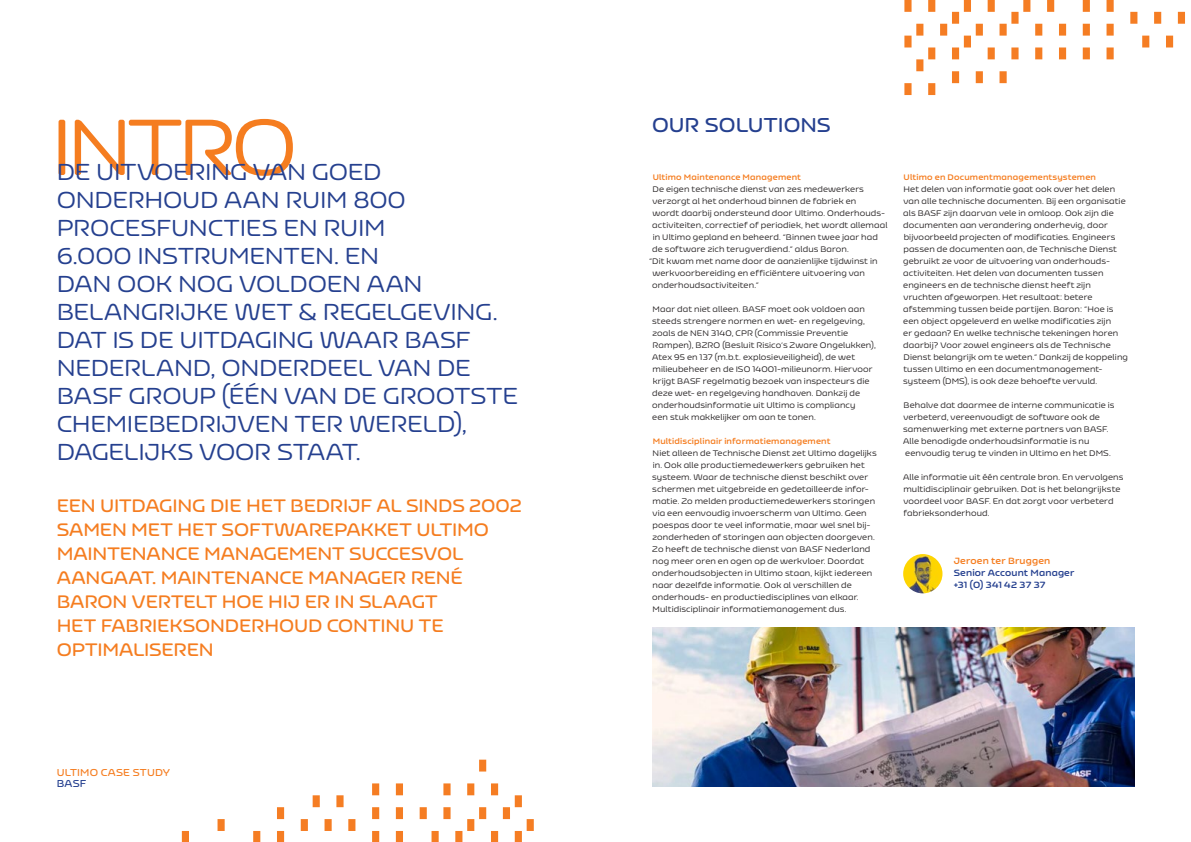
<style>
.page{position:relative;width:1191px;height:842px;background:#fff}
.page>*{position:absolute;margin:0;border:0;box-sizing:border-box;transform-origin:0 0}
.Intro_groot{font:79px "Nizzoli Alt Rd";letter-spacing:-.06em;color:#f57d20}
.Intro_groot-2{font:23px/28px "Nizzoli Alt Rd";letter-spacing:-.015em;color:#25408f}
.t1{font:600 20px "Nizzoli Alt Rd";letter-spacing:.005em;color:#25408f}
.Intro_klein{font:600 18px/24px "Nizzoli Alt Rd";letter-spacing:-.005em;color:#f57d20}
.Case_title{font:600 10px "Nizzoli Alt Rd";letter-spacing:.015em;color:#f57d20}
.Case_description{font:600 10px "Nizzoli Alt Rd";color:#25408f}
.Function_number{font:700 9px "Nizzoli Alt Rd";letter-spacing:.02em;color:#25408f}
.Name{font:700 9px "Nizzoli Alt Rd";letter-spacing:.02em;color:#f57d20}
.Body{font:8px/12px "Nizzoli Alt Rd";letter-spacing:.01em;color:#231f20}
.Tussenkop{font:700 8px "Nizzoli Alt Rd";letter-spacing:.02em;color:#f57d20}
</style>
<div class="page">
<img style="left:652px;top:628px;width:482px;height:159px">
<svg style="left:182px;top:760px;width:352px;height:82px"></svg>
<svg style="left:904px;top:0;width:281px;height:95px"></svg>
<img style="left:903px;top:554px;width:39px;height:39px;border-radius:20px">
<p class="Intro_groot" style="left:51px;top:102px;width:248px">INTRO</p>
<p class="Intro_groot-2" style="left:57px;top:158px;width:463px">DE UITVOERING VAN GOED<br>ONDERHOUD AAN RUIM 800<br>PROCESFUNCTIES EN RUIM<br>6.000 INSTRUMENTEN. EN<br>DAN OOK NOG VOLDOEN AAN<br>BELANGRIJKE WET &amp; REGELGEVING.<br>DAT IS DE UITDAGING WAAR BASF<br>NEDERLAND, ONDERDEEL VAN DE<br>BASF GROUP (ÉÉN VAN DE GROOTSTE<br>CHEMIEBEDRIJVEN TER WERELD),<br>DAGELIJKS VOOR STAAT.</p>
<p class="Intro_klein" style="left:57px;top:494px;width:466px">EEN UITDAGING DIE HET BEDRIJF AL SINDS 2002<br>SAMEN MET HET SOFTWAREPAKKET ULTIMO MAINTENANCE MANAGEMENT SUCCESVOL AANGAAT. MAINTENANCE MANAGER RENÉ BARON VERTELT HOE HIJ ER IN SLAAGT<br>HET FABRIEKSONDERHOUD CONTINU TE OPTIMALISEREN</p>
<p class="Case_title" style="left:57px;top:766px;width:115px">ULTIMO CASE STUDY</p>
<p class="Case_description" style="left:57px;top:777px;width:31px">BASF</p>
<p class="t1" style="left:652px;top:113px;width:180px">OUR SOLUTIONS</p>
<p class="Tussenkop" style="left:652px;top:172px;width:150px">Ultimo Maintenance Management</p>
<p class="Body" style="left:652px;top:183px;width:213px">De eigen technische dienst van zes medewerkers</p>
<p class="Body" style="left:652px;top:195px;width:205px">verzorgt al het onderhoud binnen de fabriek en</p>
<p class="Body" style="left:652px;top:207px;width:234px">wordt daarbij ondersteund door Ultimo. Onderhouds-</p>
<p class="Body" style="left:652px;top:219px;width:237px">activiteiten, correctief of periodiek, het wordt allemaal</p>
<p class="Body" style="left:652px;top:231px;width:227px">in Ultimo gepland en beheerd. “Binnen twee jaar had</p>
<p class="Body" style="left:652px;top:243px;width:198px">de software zich terugverdiend.” aldus Baron.</p>
<p class="Body" style="left:649px;top:255px;width:230px">“Dit kwam met name door de aanzienlijke tijdwinst in</p>
<p class="Body" style="left:652px;top:267px;width:214px">werkvoorbereiding en efficiëntere uitvoering van</p>
<p class="Body" style="left:652px;top:279px;width:108px">onderhoudsactiviteiten.”</p>
<p class="Body" style="left:652px;top:303px;width:225px">Maar dat niet alleen. BASF moet ook voldoen aan steeds strengere normen en wet- en regelgeving, zoals de NEN 3140, CPR (Commissie Preventie Rampen), BZRO (Besluit Risico’s Zware Ongelukken), Atex 95 en 137 (m.b.t. explosieveiligheid), de wet milieubeheer en de ISO 14001-milieunorm. Hiervoor krijgt BASF regelmatig bezoek van inspecteurs die deze wet- en regelgeving handhaven. Dankzij de onderhoudsinformatie uit Ultimo is compliancy<br>een stuk makkelijker om aan te tonen.</p>
<p class="Tussenkop" style="left:652px;top:436px;width:179px">Multidisciplinair informatiemanagement</p>
<p class="Body" style="left:652px;top:447px;width:226px">Niet alleen de Technische Dienst zet Ultimo dagelijks in. Ook alle productiemedewerkers gebruiken het systeem. Waar de technische dienst beschikt over schermen met uitgebreide en gedetailleerde infor&shy;matie. Zo melden productiemedewerkers storingen via een eenvoudig invoerscherm van Ultimo. Geen poespas door te veel informatie, maar wel snel bij&shy;zonderheden of storingen aan objecten doorgeven.</p>
<p class="Body" style="left:652px;top:543px;width:221px">Zo heeft de technische dienst van BASF Nederland nog meer oren en ogen op de werkvloer. Doordat onderhoudsobjecten in Ultimo staan, kijkt iedereen naar dezelfde informatie. Ook al verschillen de onderhouds- en productiedisciplines van elkaar.<br>Multidisciplinair informatiemanagement dus.</p>
<p class="Tussenkop" style="left:903px;top:172px;width:194px">Ultimo en Documentmanagementsystemen</p>
<p class="Body" style="left:903px;top:183px;width:226px">Het delen van informatie gaat ook over het delen van alle technische documenten. Bij een organisatie als BASF zijn daarvan vele in omloop. Ook zijn die documenten aan verandering onderhevig, door bijvoorbeeld projecten of modificaties. Engineers passen de documenten aan, de Technische Dienst gebruikt ze voor de uitvoering van onderhouds&shy;activiteiten. Het delen van documenten tussen engineers en de technische dienst heeft zijn vruchten afgeworpen. Het resultaat: betere afstemming tussen beide partijen. Baron: “Hoe is een object opgeleverd en welke modificaties zijn<br>er gedaan? En welke technische tekeningen horen daarbij? Voor zowel engineers als de Technische Dienst belangrijk om te weten.” Dankzij de koppeling tussen Ultimo en een documentmanagement&shy;systeem (DMS), is ook deze behoefte vervuld.</p>
<p class="Body" style="left:903px;top:399px;width:213px">Behalve dat daarmee de interne communicatie is verbeterd, vereenvoudigt de software ook de samenwerking met externe partners van BASF.<br>Alle benodigde onderhoudsinformatie is nu eenvoudig terug te vinden in Ultimo en het DMS.</p>
<p class="Body" style="left:903px;top:471px;width:222px">Alle informatie uit één centrale bron. En vervolgens multidisciplinair gebruiken. Dat is het belangrijkste voordeel voor BASF. En dat zorgt voor verbeterd fabrieksonderhoud.</p>
<p class="Name" style="left:953px;top:555px;width:98px">Jeroen ter Bruggen</p>
<p class="Function_number" style="left:953px;top:567px;width:122px">Senior Account Manager</p>
<p class="Function_number" style="left:953px;top:579px;width:93px">+31 (0) 341 42 37 37</p>
</div>
